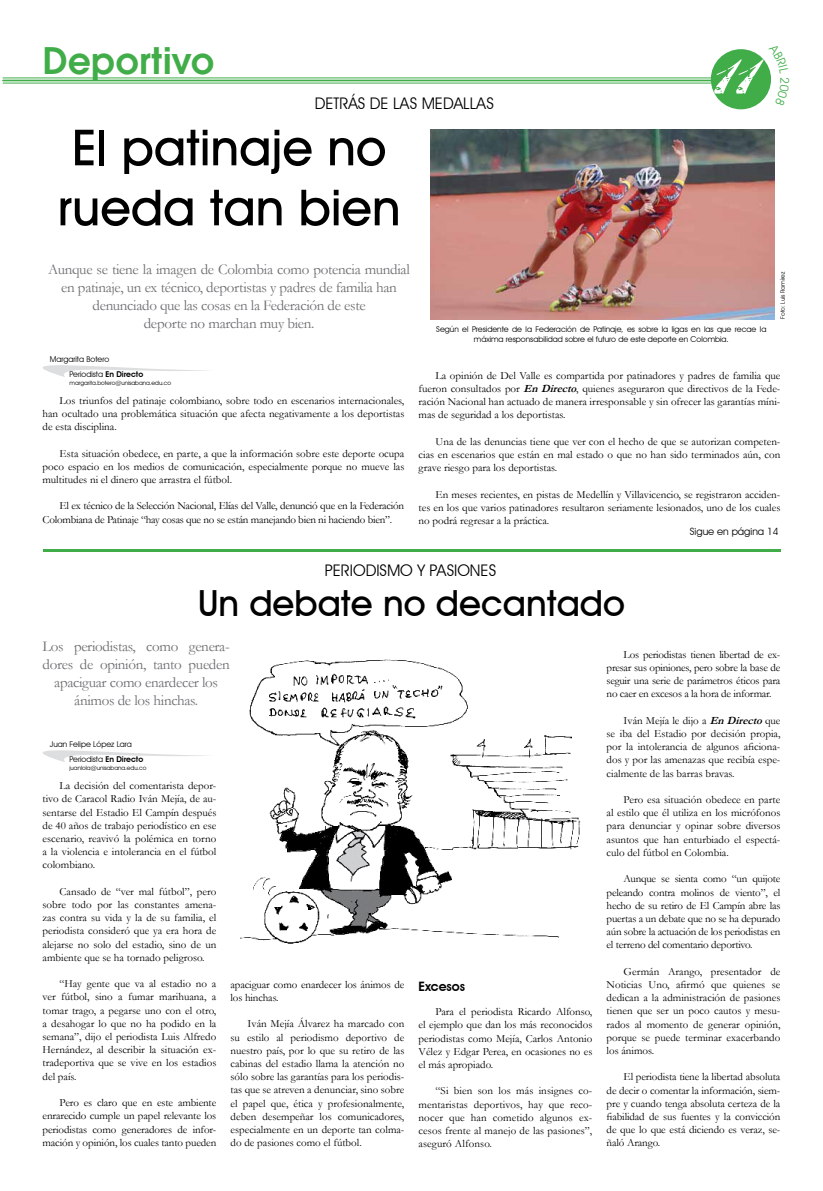
<style>
.page{position:relative;width:823px;height:1191px;background:#fff}
.page>*{position:absolute;margin:0;border:0;box-sizing:border-box;transform-origin:0 0}
.t1{font:500 50px/60px "Avant Garde IT Cby BT";color:#000}
.t2{font:600 40px "Avant Gar Got Itc TEE";color:#41ad49}
.t3{font:500 36px "Avant Garde IT Cby BT";color:#000}
.t4{font:16px "Avant Garde IT Cby BT";color:#000}
.t5{font:15px/18px "Garamond";letter-spacing:-.02em;color:#6d6e71;text-align:center}
.t6{font:600 13px "Avant Garde IT Cby BT";color:#000}
.t7{font:11px/13.2px "Garamond";color:#000;text-align:justify}
.t8{font:11px/13.2px "Garamond";letter-spacing:-.02em;color:#000}
.t9{font:10px "Avant Garde IT Cby BT";color:#000}
.t10{font:8px/15.3px "Avant Garde IT Cby BT";color:#000}
.t11{font:6px "Avant Garde IT Cby BT";color:#000}
.s1{font-weight:600}
.s2{font-weight:700;font-style:italic}
</style>
<div class="page">
<svg style="left:710px;top:49px;width:60px;height:60px"></svg>
<hr style="left:3px;top:77px;width:707px;height:1px;background:#41ad49">
<hr style="left:3px;top:80px;width:707px;height:1px;background:#41ad49">
<hr style="left:3px;top:83px;width:707px;height:1px;background:#41ad49">
<hr style="left:43px;top:549px;width:737px;height:3px;background:#41ad49">
<img style="left:240px;top:659px;width:341px;height:285px">
<img style="left:430px;top:129px;width:344px;height:190px">
<svg style="left:43px;top:750px;width:164px;height:12px"></svg>
<svg style="left:42px;top:365px;width:165px;height:12px"></svg>
<svg style="left:713px;top:49px;width:59px;height:57px"></svg>
<h2 class="t2" style="left:43px;top:37px;width:173px">Deportivo</h2>
<h3 class="t4" style="left:315px;top:93px;width:180px">DETRÁS DE LAS MEDALLAS</h3>
<h1 class="t1" style="left:58px;top:117px;width:344px">El patinaje no rueda tan bien</h1>
<h3 class="t5" style="left:48px;top:260px;width:363px">Aunque se tiene la imagen de Colombia como potencia mundial en patinaje, un ex técnico, deportistas y padres de familia han denunciado que las cosas en la Federación de este<br>deporte no marchan muy bien.</h3>
<p class="t10" style="left:69px;top:351px;width:75px;text-indent:-20px">Margarita Botero<br>Periodista <span class="s1">En Directo</span></p>
<p class="t11" style="left:69px;top:379px;width:103px">margarita.botero@unisabana.edu.co</p>
<p class="t7" style="left:43px;top:393px;width:363px;text-indent:17px">Los triunfos del patinaje colombiano, sobre todo en escenarios internacionales, han ocultado una problemática situación que afecta negativamente a los deportistas de esta disciplina.</p>
<p class="t7" style="left:43px;top:446px;width:363px;text-indent:17px">Esta situación obedece, en parte, a que la información sobre este deporte ocupa poco espacio en los medios de comunicación, especialmente porque no mueve las multitudes ni el dinero que arrastra el fútbol.</p>
<p class="t8" style="left:43px;top:499px;width:363px;text-indent:17px">El ex técnico de la Selección Nacional, Elías del Valle, denunció que en la Federación<br>Colombiana de Patinaje “hay cosas que no se están manejando bien ni haciendo bien”.</p>
<p class="t10" style="left:436px;top:324px;width:331px;line-height:9.6px;text-align:center">Según el Presidente de la Federación de Patinaje, es sobre la ligas en las que recae la máxima responsabilidad sobre el futuro de este deporte en Colombia.</p>
<p class="t11" style="left:778px;top:319px;width:48px;rotate:-90deg">Foto: Luis Ramírez</p>
<p class="t7" style="left:418px;top:368px;width:363px;text-indent:17px">La opinión de Del Valle es compartida por patinadores y padres de familia que fueron consultados por <span class="s2">EnDirecto</span>, quienes aseguraron que directivos de la Fede&shy;ración Nacional han actuado de manera irresponsable y sin ofrecer las garantías míni&shy;mas de seguridad a los deportistas.</p>
<p class="t7" style="left:418px;top:434px;width:363px;text-indent:17px">Una de las denuncias tiene que ver con el hecho de que se autorizan competen&shy;cias en escenarios que están en mal estado o que no han sido terminados aún, con grave riesgo para los deportistas.</p>
<p class="t7" style="left:418px;top:487px;width:363px;text-indent:17px">En meses recientes, en pistas de Medellín y Villavicencio, se registraron acciden&shy;tes en los que varios patinadores resultaron seriamente lesionados, uno de los cuales no podrá regresar a la práctica.</p>
<p class="t9" style="left:689px;top:525px;width:90px">Sigue en página 14</p>
<h3 class="t4" style="left:324px;top:561px;width:173px">PERIODISMO Y PASIONES</h3>
<h3 class="t3" style="left:198px;top:581px;width:428px">Un debate no decantado</h3>
<h3 class="t5" style="left:43px;top:637px;width:189px">Los periodistas, como genera&shy;dores de opinión, tanto pueden apaciguar como enardecer los ánimos de los hinchas.</h3>
<p class="t10" style="left:69px;top:736px;width:75px;text-indent:-20px">Juan Felipe López Lara<br>Periodista <span class="s1">En Directo</span></p>
<p class="t11" style="left:69px;top:764px;width:78px">juanlola@unisabana.edu.co</p>
<p class="t7" style="left:43px;top:779px;width:175px;text-indent:17px">La decisión del comentarista depor&shy;tivo de Caracol Radio Iván Mejía, de au&shy;sentarse del Estadio El Campín después de 40 años de trabajo periodístico en ese escenario, reavivó la polémica en torno a la violencia e intolerancia en el fútbol colombiano.</p>
<p class="t7" style="left:43px;top:884px;width:175px;text-indent:17px">Cansado de “ver mal fútbol”, pero sobre todo por las constantes amena&shy;zas contra su vida y la de su familia, el periodista consideró que ya era hora de alejarse no solo del estadio, sino de un ambiente que se ha tornado peligroso.</p>
<p class="t7" style="left:43px;top:977px;width:175px;text-indent:17px">“Hay gente que va al estadio no a ver fútbol, sino a fumar marihuana, a tomar trago, a pegarse uno con el otro, a desahogar lo que no ha podido en la semana”, dijo el periodista Luis Alfredo Hernández, al describir la situación ex&shy;tradeportiva que se vive en los estadios del país.</p>
<p class="t7" style="left:43px;top:1095px;width:175px;text-indent:17px">Pero es claro que en este ambiente enrarecido cumple un papel relevante los periodistas como generadores de infor&shy;mación y opinión, los cuales tanto pueden</p>
<p class="t7" style="left:230px;top:977px;width:175px">apaciguar como enardecer los ánimos de los hinchas.</p>
<p class="t7" style="left:230px;top:1017px;width:175px;text-indent:17px">Iván Mejía Álvarez ha marcado con su estilo al periodismo deportivo de nuestro país, por lo que su retiro de las cabinas del estadio llama la atención no sólo sobre las garantías para los periodis&shy;tas que se atreven a denunciar, sino sobre el papel que, ética y profesionalmente, deben desempeñar los comunicadores, especialmente en un deporte tan colma&shy;do de pasiones como el fútbol.</p>
<p class="t6" style="left:418px;top:978px;width:48px">Excesos</p>
<p class="t7" style="left:418px;top:1005px;width:175px;text-indent:17px">Para el periodista Ricardo Alfonso, el ejemplo que dan los más reconocidos periodistas como Mejía, Carlos Antonio Vélez y Edgar Perea, en ocasiones no es el más apropiado.</p>
<p class="t7" style="left:418px;top:1084px;width:175px;text-indent:17px">“Si bien son los más insignes co&shy;mentaristas deportivos, hay que reco&shy;nocer que han cometido algunos ex&shy;cesos frente al manejo de las pasiones”, aseguró Alfonso.</p>
<p class="t7" style="left:606px;top:647px;width:175px;text-indent:17px">Los periodistas tienen libertad de ex&shy;presar sus opiniones, pero sobre la base de seguir una serie de parámetros éticos para no caer en excesos a la hora de informar.</p>
<p class="t7" style="left:606px;top:713px;width:175px;text-indent:17px">Iván Mejía le dijo a <span class="s2">EnDirecto</span>que se iba del Estadio por decisión propia, por la intolerancia de algunos aficiona&shy;dos y por las amenazas que recibía espe&shy;cialmente de las barras bravas.</p>
<p class="t7" style="left:606px;top:792px;width:175px;text-indent:17px">Pero esa situación obedece en parte al estilo que él utiliza en los micrófonos para denunciar y opinar sobre diversos asuntos que han enturbiado el espectá&shy;culo del fútbol en Colombia.</p>
<p class="t7" style="left:606px;top:872px;width:175px;text-indent:17px">Aunque se sienta como “un quijote peleando contra molinos de viento”, el hecho de su retiro de El Campín abre las puertas a un debate que no se ha depurado aún sobre la actuación de los periodistas en el terreno del comentario deportivo.</p>
<p class="t7" style="left:606px;top:964px;width:175px;text-indent:17px">Germán Arango, presentador de Noticias Uno, afirmó que quienes se dedican a la administración de pasiones tienen que ser un poco cautos y mesu&shy;rados al momento de generar opinión, porque se puede terminar exacerbando los ánimos.</p>
<p class="t7" style="left:606px;top:1070px;width:175px;text-indent:17px">El periodista tiene la libertad absoluta de decir o comentar la información, siem&shy;pre y cuando tenga absoluta certeza de la fiabilidad de sus fuentes y la convicción de que lo que está diciendo es veraz, se&shy;ñaló Arango.</p>
</div>
